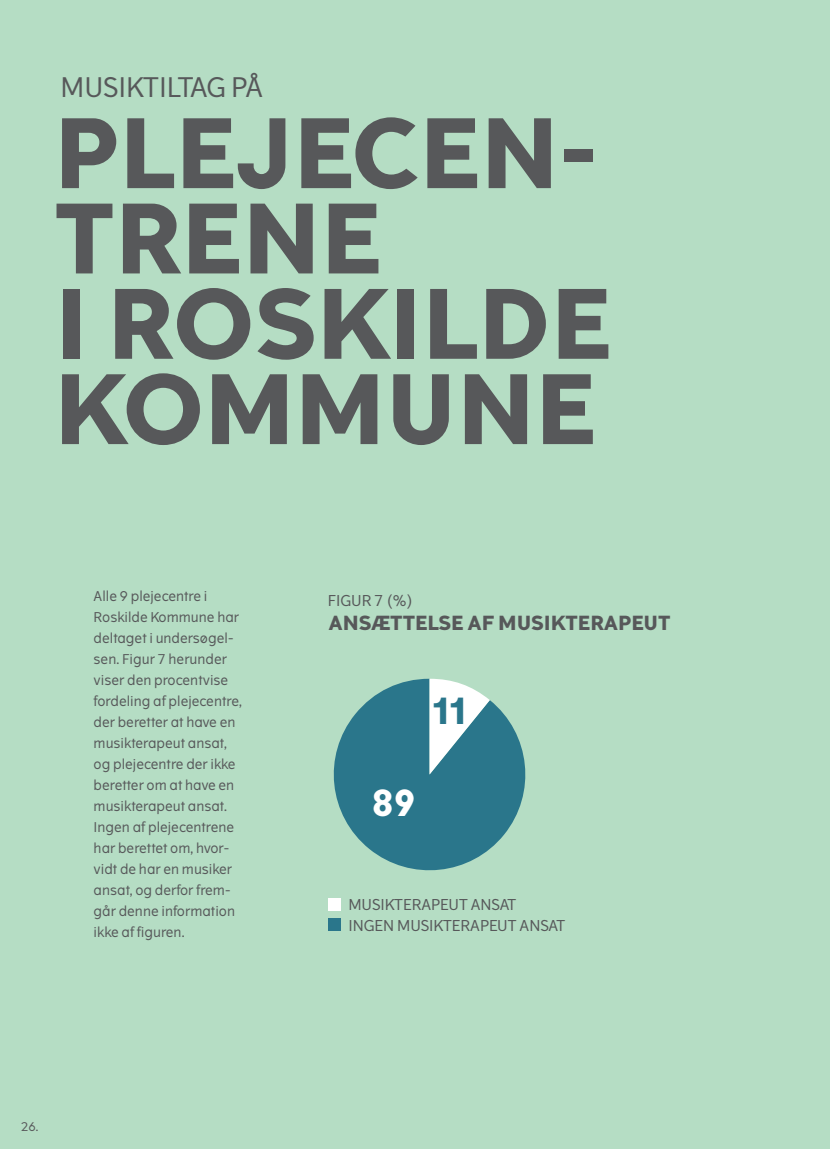
<style>
.page{position:relative;width:830px;height:1149px;background:#fff}
.page>*{position:absolute;margin:0;border:0;box-sizing:border-box;transform-origin:0 0}
.Overskrift{font:700 95.25px/85.2px "The Wave";color:#57585a}
.Overskrift-2{font:700 36px "The Wave";color:#2a768b}
.Overskrift-3{font:700 36px "The Wave";color:#fff}
.Overskrift-4{font:27px "The Wave";color:#57585a}
.Overskrift-5{font:700 19.5px "The Wave";color:#57585a}
.t1{font:15px "The Wave";color:#57585a}
.Brød_uden_indryk{font:13.5px/21px "The Wave";color:#57585a}
.t2{font:12px "The Wave";color:#57585a}
</style>
<div class="page">
<div style="left:0;top:0;width:829px;height:1148px;background:#b5ddc4"></div>
<svg style="left:333px;top:678px;width:193px;height:193px;fill:#2a768b"></svg>
<svg style="left:429px;top:678px;width:60px;height:96px;background:#a8c8ce"></svg>
<div style="left:327px;top:897px;width:13px;height:13px;background:#fff"></div>
<div style="left:327px;top:917px;width:13px;height:13px;background:#2a768b"></div>
<hr style="left:829px;top:935px;width:1px;height:213px;background:#2a768b">
<p class="Overskrift-4" style="left:61px;top:70px;width:204px">MUSIKTILTAG PÅ</p>
<p class="Overskrift" style="left:54px;top:113px;width:544px">PLEJECEN-<br>TRENE</p>
<p class="Overskrift" style="left:54px;top:284px;width:559px">I ROSKILDE<br>KOMMUNE</p>
<p class="Brød_uden_indryk" style="left:94px;top:585px;width:150px">Alle 9 plejecentre i<br>Roskilde Kommune har deltaget i undersøgel&shy;sen. Figur 7 herunder viser den procentvise fordeling af plejecentre, der beretter at have en musikterapeut ansat, og plejecentre der ikke beretter om at have en musikterapeut ansat.<br>Ingen af plejecentrene har berettet om, hvor&shy;vidt de har en musiker ansat, og derfor frem&shy;går denne information ikke af figuren.</p>
<p class="t1" style="left:327px;top:590px;width:87px">FIGUR 7 (%)</p>
<p class="Overskrift-5" style="left:328px;top:610px;width:343px">ANSÆTTELSE AF MUSIKTERAPEUT</p>
<p class="Overskrift-2" style="left:431px;top:688px;width:40px">11</p>
<p class="Overskrift-3" style="left:372px;top:779px;width:45px">89</p>
<p class="t1" style="left:348px;top:894px;width:169px">MUSIKTERAPEUT ANSAT</p>
<p class="t1" style="left:348px;top:915px;width:218px">INGEN MUSIKTERAPEUT ANSAT</p>
<p class="t2" style="left:21px;top:1118px;width:19px">26.</p>
</div>
